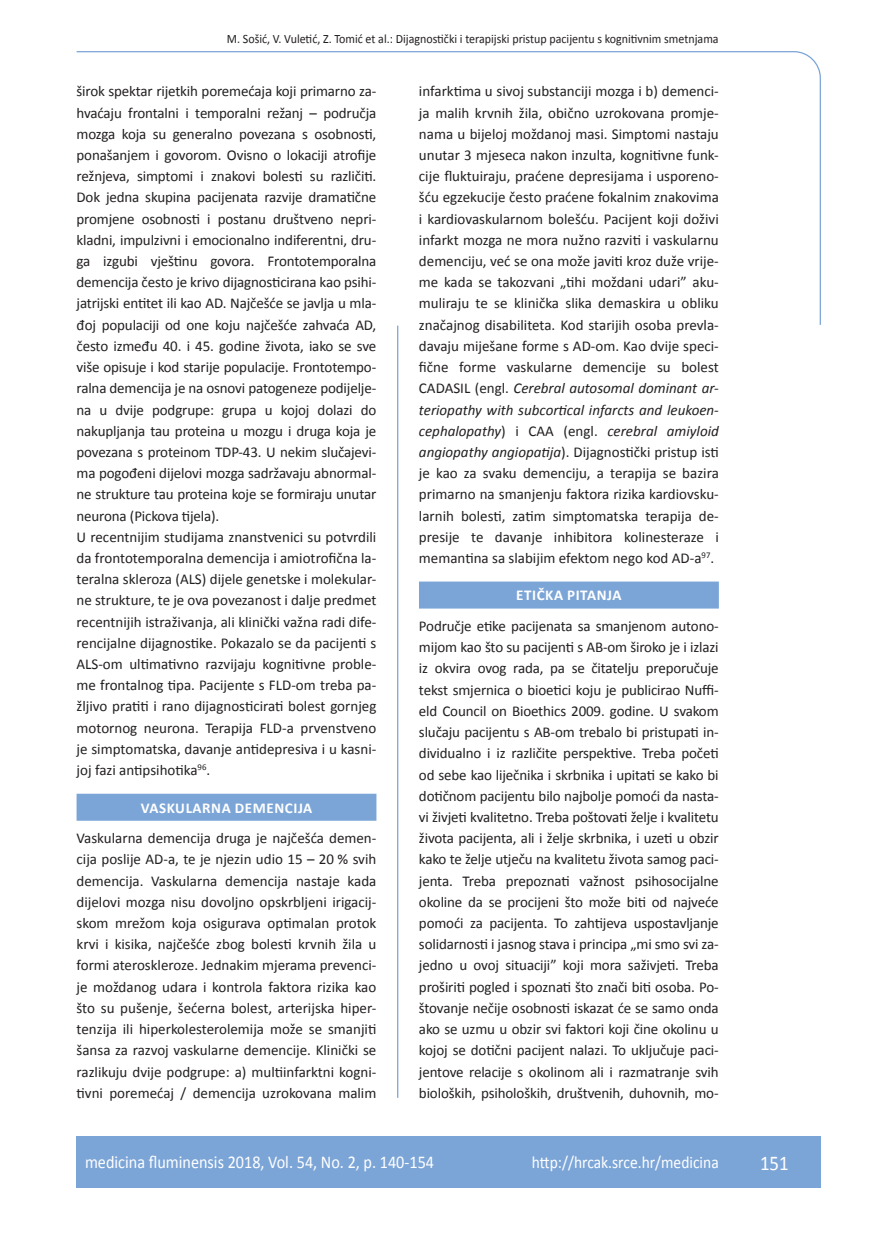
<style>
.page{position:relative;width:872px;height:1234px;background:#fff}
.page>*{position:absolute;margin:0;border:0;box-sizing:border-box;transform-origin:0 0}
.t1{font:21px "Calibri";color:#fff;scale:.9 1}
.t2{font:18px "Calibri";color:#fff;scale:.9 1}
.t3{font:17.25px "Calibri";color:#fff;scale:.9 1}
.t4{font:15px/21.1px "Calibri";letter-spacing:-.01em;color:#231f20;text-align:justify}
.t5{font:700 15px "Calibri";letter-spacing:.04em;color:#fff}
.t6{font:12.75px "Calibri";color:#231f20;scale:.94 1}
.s1{font-style:italic}
</style>
<div class="page">
<svg style="left:76px;top:51px;width:745px;height:275px"></svg>
<hr style="left:397px;top:325px;width:1px;height:772px;background:#7ca5d7">
<div style="left:77px;top:1135px;width:744px;height:51px;background:#7ca5d7"></div>
<div style="left:77px;top:793px;width:299px;height:27px;background:#7ca5d7"></div>
<div style="left:419px;top:581px;width:300px;height:27px;background:#7ca5d7"></div>
<p class="t6" style="left:227px;top:30px;width:524px">M. Sošić, V. Vuletić, Z. Tomić et al.: Dijagnostički i terapijski pristup pacijentu s kognitivnim smetnjama</p>
<p class="t4" style="left:77px;top:80px;width:301px;text-align:left">širok spektar rijetkih poremećaja koji primarno za&shy;hvaćaju frontalni i temporalni režanj – područja mozga koja su generalno povezana s osobnosti, ponašanjem i govorom. Ovisno o lokaciji atrofije režnjeva, simptomi i znakovi bolesti su različiti.<br>Dok jedna skupina pacijenata razvije dramatične promjene osobnosti i postanu društveno nepri&shy;kladni, impulzivni i emocionalno indiferentni, dru&shy;ga izgubi vještinu govora. Frontotemporalna demencija često je krivo dijagnosticirana kao psihi&shy;jatrijski entitet ili kao AD. Najčešće se javlja u mla&shy;đoj populaciji od one koju najčešće zahvaća AD, često između 40. i 45. godine života, iako se sve više opisuje i kod starije populacije. Frontotempo&shy;ralna demencija je na osnovi patogeneze podijelje&shy;na u dvije podgrupe: grupa u kojoj dolazi do nakupljanja tau proteina u mozgu i druga koja je povezana s proteinom TDP-43. U nekim slučajevi&shy;ma pogođeni dijelovi mozga sadržavaju abnormal&shy;ne strukture tau proteina koje se formiraju unutar neurona (Pickova tijela).<br>U recentnijim studijama znanstvenici su potvrdili da frontotemporalna demencija i amiotrofična la&shy;teralna skleroza (ALS) dijele genetske i molekular&shy;ne strukture, te je ova povezanost i dalje predmet recentnijih istraživanja, ali klinički važna radi dife&shy;rencijalne dijagnostike. Pokazalo se da pacijenti s ALS-om ultimativno razvijaju kognitivne proble&shy;me frontalnog tipa. Pacijente s FLD-om treba pa&shy;žljivo pratiti i rano dijagnosticirati bolest gornjeg motornog neurona. Terapija FLD-a prvenstveno je simptomatska, davanje antidepresiva i u kasni&shy;joj fazi antipsihotika<sup>96</sup>.</p>
<p class="t5" style="left:141px;top:798px;width:173px">VASKULARNA DEMENCIJA</p>
<p class="t4" style="left:77px;top:826px;width:301px">Vaskularna demencija druga je najčešća demen&shy;cija poslije AD-a, te je njezin udio 15 – 20 % svih demencija. Vaskularna demencija nastaje kada dijelovi mozga nisu dovoljno opskrbljeni irigacij&shy;skom mrežom koja osigurava optimalan protok krvi i kisika, najčešće zbog bolesti krvnih žila u formi ateroskleroze. Jednakim mjerama prevenci&shy;je moždanog udara i kontrola faktora rizika kao što su pušenje, šećerna bolest, arterijska hiper&shy;tenzija ili hiperkolesterolemija može se smanjiti šansa za razvoj vaskularne demencije. Klinički se razlikuju dvije podgrupe: a) multiinfarktni kogni&shy;tivni poremećaj / demencija uzrokovana malim</p>
<p class="t4" style="left:419px;top:80px;width:301px">infarktima u sivoj substanciji mozga i b) demenci&shy;ja malih krvnih žila, obično uzrokovana promje&shy;nama u bijeloj moždanoj masi. Simptomi nastaju unutar 3 mjeseca nakon inzulta, kognitivne funk&shy;cije fluktuiraju, praćene depresijama i usporeno&shy;šću egzekucije često praćene fokalnim znakovima i kardiovaskularnom bolešću. Pacijent koji doživi infarkt mozga ne mora nužno razviti i vaskularnu demenciju, već se ona može javiti kroz duže vrije&shy;me kada se takozvani „tihi moždani udari” aku&shy;muliraju te se klinička slika demaskira u obliku značajnog disabiliteta. Kod starijih osoba prevla&shy;davaju miješane forme s AD-om. Kao dvije speci&shy;fične forme vaskularne demencije su bolest CADASIL (engl. <span class="s1">Cerebral autosomal dominant ar&shy;teriopathy with subcortical infarcts and leukoen&shy;cephalopathy</span>) i CAA (engl. <span class="s1">cerebral amiyloid angiopathy angiopatija</span>). Dijagnostički pristup isti je kao za svaku demenciju, a terapija se bazira primarno na smanjenju faktora rizika kardiovsku&shy;larnih bolesti, zatim simptomatska terapija de&shy;presije te davanje inhibitora kolinesteraze i memantina sa slabijim efektom nego kod AD-a<sup>97</sup>.</p>
<p class="t5" style="left:516px;top:586px;width:107px">ETIČKA PITANJA</p>
<p class="t4" style="left:419px;top:614px;width:301px">Područje etike pacijenata sa smanjenom autono&shy;mijom kao što su pacijenti s AB-om široko je i izlazi iz okvira ovog rada, pa se čitatelju preporučuje tekst smjernica o bioetici koju je publicirao Nuffi&shy;eld Council on Bioethics 2009. godine. U svakom slučaju pacijentu s AB-om trebalo bi pristupati in&shy;dividualno i iz različite perspektive. Treba početi od sebe kao liječnika i skrbnika i upitati se kako bi dotičnom pacijentu bilo najbolje pomoći da nasta&shy;vi živjeti kvalitetno. Treba poštovati želje i kvalitetu života pacijenta, ali i želje skrbnika, i uzeti u obzir kako te želje utječu na kvalitetu života samog paci&shy;jenta. Treba prepoznati važnost psihosocijalne okoline da se procijeni što može biti od najveće pomoći za pacijenta. To zahtijeva uspostavljanje solidarnosti i jasnog stava i principa „mi smo svi za&shy;jedno u ovoj situaciji” koji mora saživjeti. Treba proširiti pogled i spoznati što znači biti osoba. Po&shy;štovanje nečije osobnosti iskazat će se samo onda ako se uzmu u obzir svi faktori koji čine okolinu u kojoj se dotični pacijent nalazi. To uključuje paci&shy;jentove relacije s okolinom ali i razmatranje svih bioloških, psiholoških, društvenih, duhovnih, mo-</p>
<p class="t2" style="left:85px;top:1150px;width:389px">medicina fluminensis 2018, Vol. 54, No. 2, p. 140-154</p>
<p class="t3" style="left:532px;top:1151px;width:209px">http://hrcak.srce.hr/medicina</p>
<h1 class="t1" style="left:760px;top:1149px;width:33px">151</h1>
</div>
